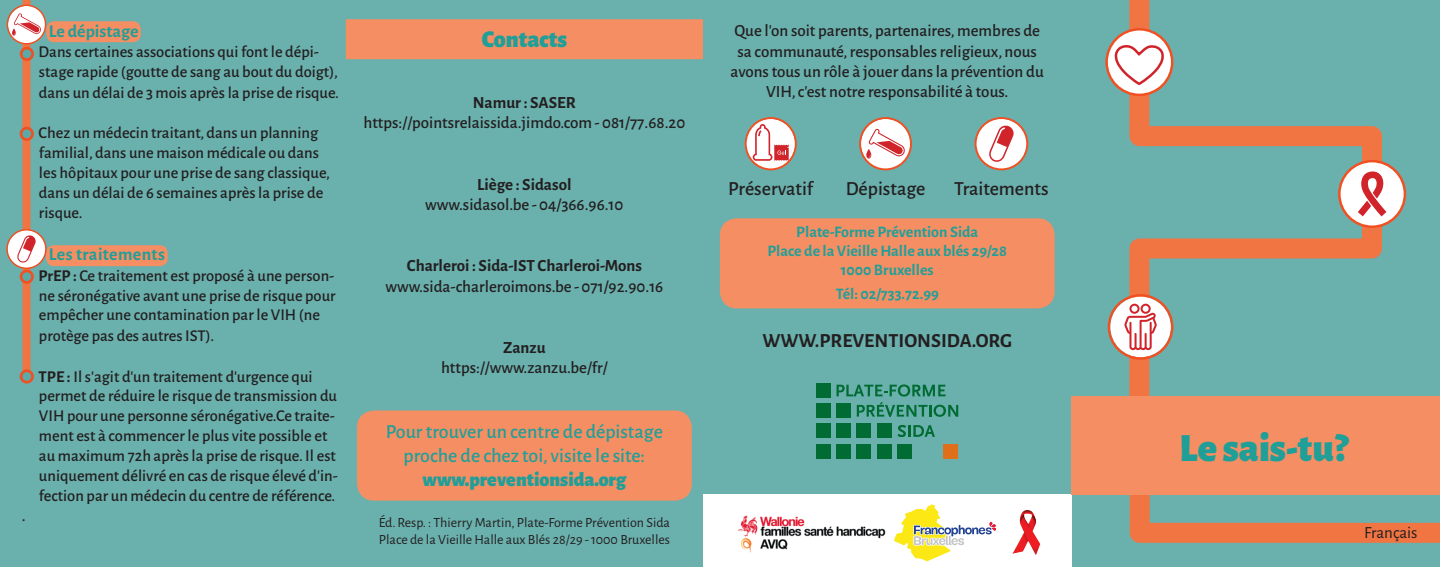
<style>
.page{position:relative;width:1440px;height:567px;background:#6ab0ad}
.page>*{position:absolute;margin:0;border:0;box-sizing:border-box;transform-origin:0 0}
.t1{font:900 40px "Alegreya Sans";color:#209f99}
.t2{font:900 24px "Alegreya Sans";color:#209f99}
.t3{font:500 20px/24px "Alegreya Sans";color:#209f99;text-align:center}
.t4{font:500 20px "Alegreya Sans";color:#231f20}
.t5{font:900 20px "Alegreya Sans";color:#209f99}
.t6{font:700 20px "Alegreya Sans";color:#231f20}
.t7{font:700 18px "Alegreya Sans";letter-spacing:.01em;color:#209f99}
.t8{font:500 17px/20.4px "Alegreya Sans";color:#231f20;text-align:center}
.t9{font:700 17px "Alegreya Sans";color:#231f20}
.t10{font:17px "Alegreya Sans";color:#231f20}
.t11{font:500 16.4px/20px "Alegreya Sans";color:#231f20}
.t12{font:700 16px/19.2px "Alegreya Sans";color:#209f99;text-align:center}
.t13{font:14px/16.8px "Alegreya Sans";color:#231f20}
.s1{font-weight:700}
</style>
<div class="page">
<svg style="left:1129px;top:26px;width:253px;height:366px"></svg>
<div style="left:346px;top:19px;width:357px;height:40px;background:#f58f63"></div>
<div style="left:357px;top:410px;width:335px;height:91px;background:#f58f63;border-radius:17px"></div>
<svg style="left:1120px;top:392px;width:320px;height:151px"></svg>
<div style="left:703px;top:494px;width:368px;height:73px;background:#fff"></div>
<div style="left:1071px;top:396px;width:369px;height:98px;background:#f58f63"></div>
<div style="left:1129px;top:0;width:20px;height:46px;background:#f17543"></div>
<svg style="left:1108px;top:294px;width:65px;height:66px"></svg>
<svg style="left:1105px;top:28px;width:68px;height:68px"></svg>
<svg style="left:894px;top:505px;width:102px;height:56px"></svg>
<img style="left:737px;top:515px;width:149px;height:38px">
<img style="left:1012px;top:510px;width:28px;height:45px">
<div style="left:46px;top:21px;width:95px;height:21px;background:#f58f63;border-radius:8px"></div>
<div style="left:46px;top:245px;width:122px;height:21px;background:#f58f63;border-radius:8px"></div>
<div style="left:22px;top:0;width:8px;height:376px;background:#f17543"></div>
<svg style="left:1338px;top:160px;width:68px;height:68px"></svg>
<div style="left:720px;top:218px;width:335px;height:90px;background:#f58f63;border-radius:17px"></div>
<div style="left:944px;top:444px;width:14px;height:14px;background:#e06f1c"></div>
<div style="left:816px;top:444px;width:15px;height:14px;background:#006b32"></div>
<div style="left:816px;top:424px;width:15px;height:14px;background:#006b32"></div>
<div style="left:816px;top:403px;width:15px;height:15px;background:#006b32"></div>
<div style="left:816px;top:383px;width:15px;height:15px;background:#006b32"></div>
<div style="left:836px;top:444px;width:15px;height:14px;background:#006b32"></div>
<div style="left:836px;top:424px;width:15px;height:14px;background:#006b32"></div>
<div style="left:836px;top:403px;width:15px;height:15px;background:#006b32"></div>
<div style="left:857px;top:444px;width:14px;height:14px;background:#006b32"></div>
<div style="left:857px;top:424px;width:14px;height:14px;background:#006b32"></div>
<div style="left:877px;top:444px;width:14px;height:14px;background:#006b32"></div>
<div style="left:877px;top:424px;width:14px;height:14px;background:#006b32"></div>
<div style="left:897px;top:444px;width:15px;height:14px;background:#006b32"></div>
<svg style="left:837px;top:384px;width:121px;height:33px"></svg>
<svg style="left:898px;top:425px;width:37px;height:12px"></svg>
<svg style="left:859px;top:117px;width:53px;height:53px"></svg>
<svg style="left:975px;top:117px;width:53px;height:53px"></svg>
<svg style="left:745px;top:117px;width:52px;height:53px"></svg>
<svg style="left:7px;top:5px;width:39px;height:56px"></svg>
<svg style="left:20px;top:127px;width:14px;height:14px"></svg>
<svg style="left:6px;top:229px;width:41px;height:55px"></svg>
<svg style="left:20px;top:369px;width:14px;height:15px"></svg>
<p class="t8" style="left:22px;top:505px;width:5px">.</p>
<p class="t7" style="left:49px;top:18px;width:91px">Le dépistage</p>
<p class="t11" style="left:39px;top:41px;width:302px">Dans certaines associations qui font le dépi&shy;stage rapide (goutte de sang au bout du doigt), dans un délai de 3 mois après la prise de risque.</p>
<p class="t11" style="left:39px;top:122px;width:293px">Chez un médecin traitant, dans un planning familial, dans une maison médicale ou dans les hôpitaux pour une prise de sang classique, dans un délai de 6 semaines après la prise de risque.</p>
<p class="t7" style="left:49px;top:241px;width:117px">Les traitements</p>
<p class="t11" style="left:39px;top:264px;width:299px"><span class="s1">PrEP :</span> Ce traitement est proposé à une person&shy;ne séronégative avant une prise de risque pour empêcher une contamination par le VIH (ne protège pas des autres IST).</p>
<p class="t11" style="left:39px;top:365px;width:301px"><span class="s1">TPE :</span> Il s’agit d’un traitement d’urgence qui permet de réduire le risque de transmission du VIH pour une personne séronégative.Ce traite&shy;ment est à commencer le plus vite possible et au maximum 72h après la prise de risque. Il est uniquement délivré en cas de risque élevé d’in&shy;fection par un médecin du centre de référence.</p>
<h2 class="t2" style="left:482px;top:20px;width:87px">Contacts</h2>
<p class="t9" style="left:473px;top:90px;width:105px">Namur : SASER</p>
<p class="t8" style="left:363px;top:112px;width:323px">https://pointsrelaissida.jimdo.com - 081/77.68.20</p>
<p class="t9" style="left:477px;top:172px;width:96px">Liège : Sidasol</p>
<p class="t8" style="left:425px;top:193px;width:200px">www.sidasol.be - 04/366.96.10</p>
<p class="t9" style="left:407px;top:253px;width:237px">Charleroi : Sida-IST Charleroi-Mons</p>
<p class="t8" style="left:385px;top:275px;width:279px">www.sida-charleroimons.be - 071/92.90.16</p>
<p class="t9" style="left:503px;top:335px;width:44px">Zanzu</p>
<p class="t8" style="left:441px;top:356px;width:168px">https://www.zanzu.be/fr/</p>
<p class="t3" style="left:386px;top:418px;width:278px">Pour trouver un centre de dépistage proche de chez toi, visite le site:</p>
<p class="t5" style="left:423px;top:464px;width:205px">www.preventionsida.org</p>
<p class="t13" style="left:379px;top:513px;width:293px">Éd. Resp. : Thierry Martin, Plate-Forme Prévention Sida<br>Place de la Vieille Halle aux Blés 28/29 - 1000 Bruxelles</p>
<p class="t8" style="left:731px;top:20px;width:315px">Que l’on soit parents, partenaires, membres de sa communauté, responsables religieux, nous avons tous un rôle à jouer dans la prévention du VIH, c’est notre responsabilité à tous.</p>
<p class="t4" style="left:728px;top:174px;width:86px">Préservatif</p>
<p class="t4" style="left:846px;top:174px;width:81px">Dépistage</p>
<p class="t4" style="left:954px;top:174px;width:96px">Traitements</p>
<p class="t12" style="left:767px;top:221px;width:241px">Plate-Forme Prévention Sida<br>Place de la Vieille Halle aux blés 29/28<br>1000 Bruxelles</p>
<p class="t12" style="left:836px;top:283px;width:105px">Tél: 02/733.72.99</p>
<p class="t6" style="left:762px;top:326px;width:251px">WWW.PREVENTIONSIDA.ORG</p>
<h1 class="t1" style="left:1180px;top:416px;width:170px">Le sais-tu?</h1>
<p class="t10" style="left:1364px;top:521px;width:55px">Français</p>
</div>
